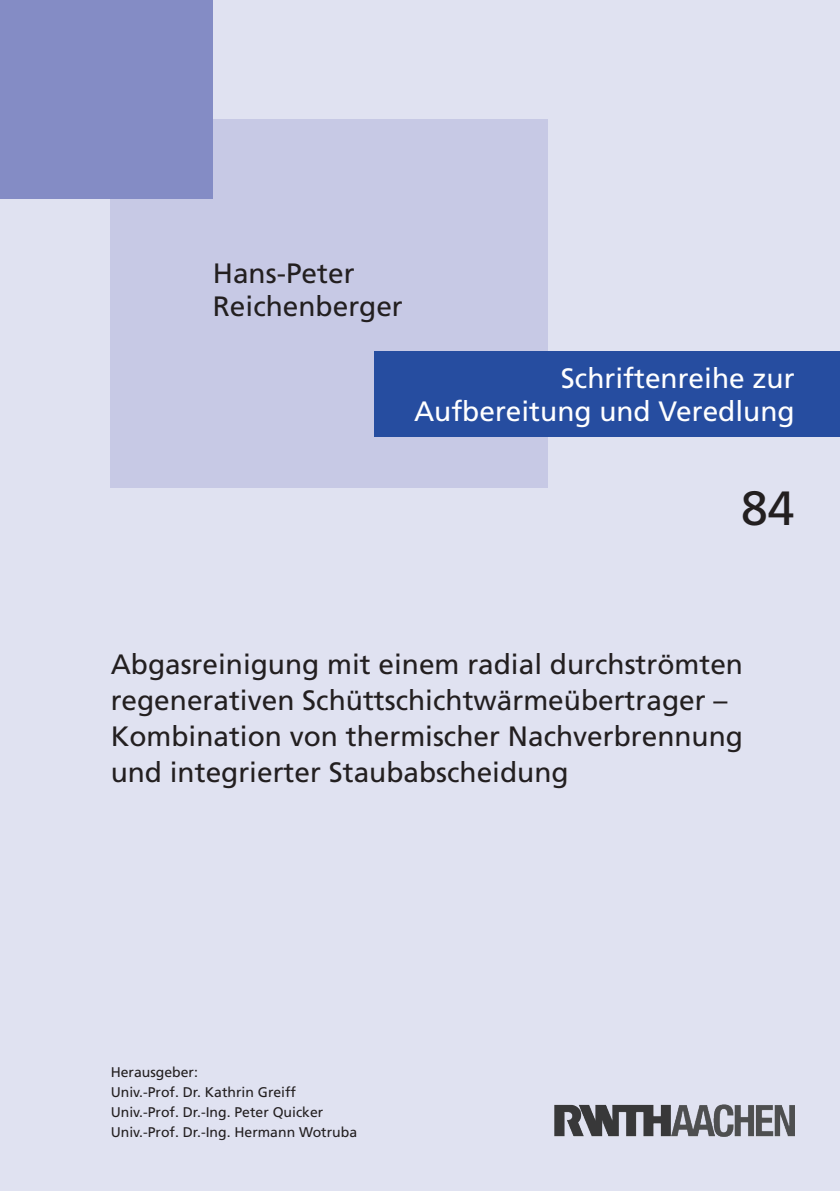
<style>
.page{position:relative;width:840px;height:1191px;background:#fff}
.page>*{position:absolute;margin:0;border:0;box-sizing:border-box;transform-origin:0 0}
.t1{font:48px "Frutiger";color:#231f20}
.t2{font:28px/36px "Frutiger";color:#231f20}
.t3{font:28px/33.6px "Frutiger";color:#fff;text-align:right}
.t4{font:14px/20px "Frutiger";color:#231f20}
</style>
<div class="page">
<div style="left:0;top:0;width:839px;height:1191px;background:#e0e2f1"></div>
<div style="left:111px;top:119px;width:436px;height:369px;background:#c7c9e5"></div>
<div style="left:0;top:0;width:213px;height:198px;background:#848cc5"></div>
<div style="left:374px;top:351px;width:465px;height:86px;background:#264da0"></div>
<img style="left:554px;top:1104px;width:240px;height:32px">
<p class="t2" style="left:213px;top:256px;width:191px;line-height:33.6px">Hans-Peter<br>Reichenberger</p>
<p class="t3" style="left:414px;top:361px;width:382px">Schriftenreihe zur<br>Aufbereitung und Veredlung</p>
<h1 class="t1" style="left:740px;top:480px;width:55px">84</h1>
<p class="t2" style="left:111px;top:646px;width:633px">Abgasreinigung mit einem radial durchströmten regenerativen Schüttschichtwärmeübertrager – Kombination von thermischer Nachverbrennung und integrierter Staubabscheidung</p>
<p class="t4" style="left:111px;top:1061px;width:248px">Herausgeber:<br>Univ.-Prof. Dr. Kathrin Greiff<br>Univ.-Prof. Dr.-Ing. Peter Quicker<br>Univ.-Prof. Dr.-Ing. Hermann Wotruba</p>
</div>
